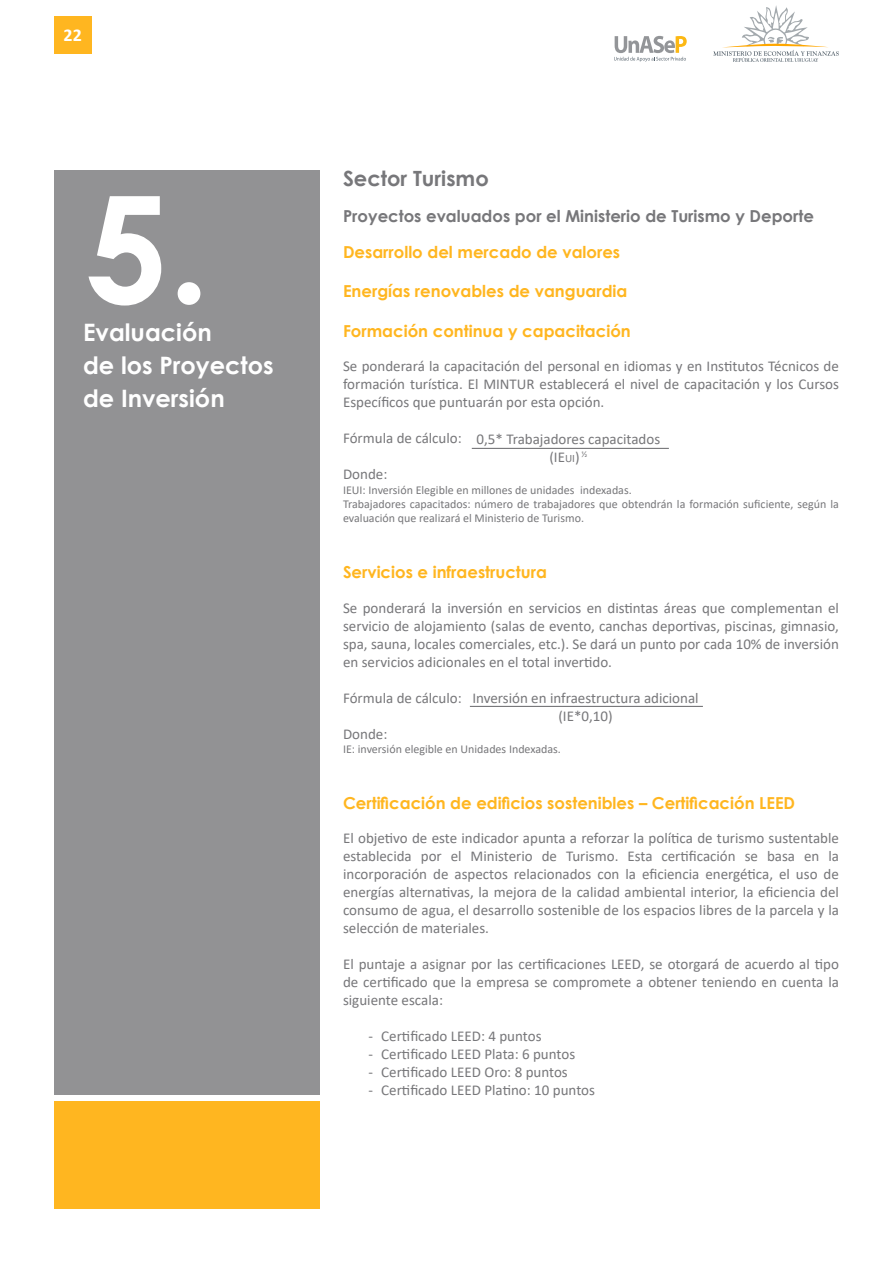
<style>
.page{position:relative;width:893px;height:1263px;background:#fff}
.page>*{position:absolute;margin:0;border:0;box-sizing:border-box;transform-origin:0 0}
.t1{font:700 148.5px "Century Gothic";color:#fff}
.t2{font:700 24px "Century Gothic";color:#fff}
.t3{font:700 21px "Century Gothic";color:#77777a}
.t4{font:700 18px "Calibri";color:#fff}
.t5{font:700 16.5px "Century Gothic";color:#ffb620}
.t6{font:700 16.5px "Century Gothic";color:#77777a}
.t7{font:15px/18px "Calibri";color:#77777a;text-align:justify}
.t8{font:12px/14.4px "Calibri";color:#77777a}
.s1{font-size:11.25px}
</style>
<div class="page">
<div style="left:54px;top:16px;width:38px;height:38px;background:#ffb620"></div>
<svg style="left:614px;top:36px;width:73px;height:26px"></svg>
<svg style="left:713px;top:5px;width:126px;height:57px"></svg>
<div style="left:54px;top:170px;width:266px;height:924px;background:#929294"></div>
<hr style="left:472px;top:448px;width:197px;height:1px;background:#77777a">
<hr style="left:470px;top:706px;width:233px;height:1px;background:#77777a">
<div style="left:54px;top:1102px;width:266px;height:107px;background:#ffb620"></div>
<p class="t4" style="left:64px;top:22px;width:20px">22</p>
<p class="t1" style="left:85px;top:136px;width:126px">5.</p>
<p class="t2" style="left:83px;top:314px;width:130px">Evaluación</p>
<p class="t2" style="left:83px;top:347px;width:192px">de los Proyectos</p>
<p class="t2" style="left:83px;top:380px;width:143px">de Inversión</p>
<p class="t3" style="left:343px;top:162px;width:147px">Sector Turismo</p>
<p class="t6" style="left:343px;top:203px;width:472px">Proyectos evaluados por el Ministerio de Turismo y Deporte</p>
<p class="t5" style="left:343px;top:239px;width:279px">Desarrollo del mercado de valores</p>
<p class="t5" style="left:343px;top:279px;width:286px">Energías renovables de vanguardia</p>
<p class="t5" style="left:343px;top:319px;width:289px">Formación continua y capacitación</p>
<p class="t7" style="left:343px;top:357px;width:497px">Se ponderará la capacitación del personal en idiomas y en Institutos Técnicos de formación turística. El MINTUR establecerá el nivel de capacitación y los Cursos Específicos que puntuarán por esta opción.</p>
<p class="t7" style="left:343px;top:429px;width:120px">Fórmula de cálculo:</p>
<p class="t7" style="left:343px;top:465px;width:46px">Donde:</p>
<p class="t8" style="left:343px;top:482px;width:290px">IEUI: Inversión Elegible en millones de unidades indexadas.</p>
<p class="t8" style="left:343px;top:497px;width:497px">Trabajadores capacitados: número de trabajadores que obtendrán la formación suficiente, según la evaluación que realizará el Ministerio de Turismo.</p>
<p class="t7" style="left:477px;top:430px;width:185px;text-align:center">0,5* Trabajadores capacitados (IE<span class="s1">UI</span>) <sup>½</sup></p>
<p class="t5" style="left:343px;top:560px;width:205px">Servicios e infraestructura</p>
<p class="t7" style="left:343px;top:598px;width:497px">Se ponderará la inversión en servicios en distintas áreas que complementan el servicio de alojamiento (salas de evento, canchas deportivas, piscinas, gimnasio, spa, sauna, locales comerciales, etc.). Se dará un punto por cada 10% de inversión en servicios adicionales en el total invertido.</p>
<p class="t7" style="left:343px;top:688px;width:120px">Fórmula de cálculo:</p>
<p class="t7" style="left:343px;top:724px;width:46px">Donde:</p>
<p class="t8" style="left:343px;top:741px;width:219px">IE: inversión elegible en Unidades Indexadas.</p>
<p class="t5" style="left:343px;top:790px;width:454px">Certificación de edificios sostenibles – Certificación LEED</p>
<p class="t7" style="left:343px;top:828px;width:497px">El objetivo de este indicador apunta a reforzar la política de turismo sustentable establecida por el Ministerio de Turismo. Esta certificación se basa en la incorporación de aspectos relacionados con la eficiencia energética, el uso de energías alternativas, la mejora de la calidad ambiental interior, la eficiencia del consumo de agua, el desarrollo sostenible de los espacios libres de la parcela y la selección de materiales.</p>
<p class="t7" style="left:343px;top:954px;width:497px">El puntaje a asignar por las certificaciones LEED, se otorgará de acuerdo al tipo de certificado que la empresa se compromete a obtener teniendo en cuenta la siguiente escala:</p>
<p class="t7" style="left:369px;top:1026px;width:175px">- Certificado LEED: 4 puntos</p>
<p class="t7" style="left:369px;top:1044px;width:208px">- Certificado LEED Plata: 6 puntos</p>
<p class="t7" style="left:369px;top:1062px;width:201px">- Certificado LEED Oro: 8 puntos</p>
<p class="t7" style="left:369px;top:1080px;width:228px">- Certificado LEED Platino: 10 puntos</p>
<p class="t7" style="left:472px;top:688px;width:228px">Inversión en infraestructura adicional</p>
<p class="t7" style="left:558px;top:706px;width:56px">(IE*0,10)</p>
</div>
